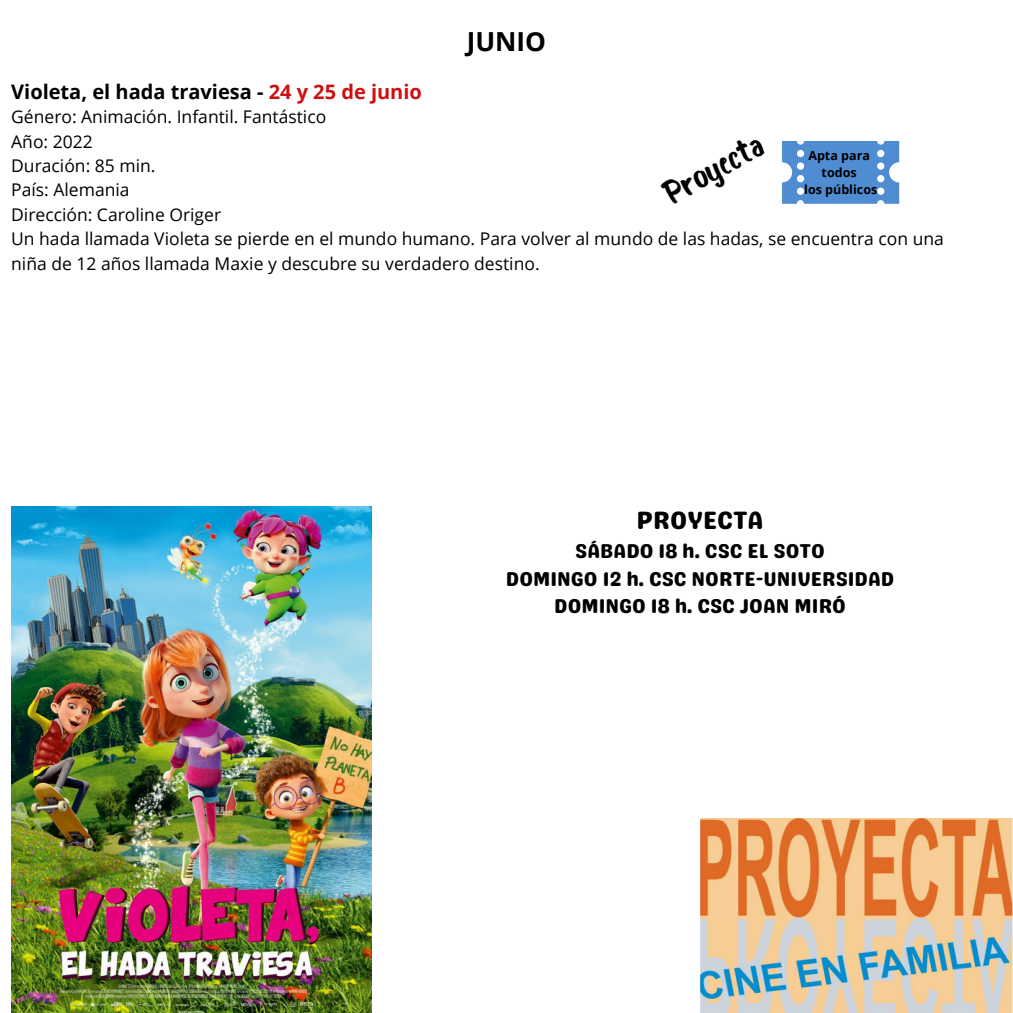
<style>
.page{position:relative;width:1013px;height:1013px;background:#fff}
.page>*{position:absolute;margin:0;border:0;box-sizing:border-box;transform-origin:0 0}
.t1{font:33.12px "Bosk";color:#000}
.t2{font:700 26.25px "Open Sans";color:#000}
.t3{font:25px "Genty Sans";color:#000}
.t4{font:20px "Genty Sans";color:#000}
.t5{font:700 20px "Open Sans";color:#000}
.t6{font:17.5px/24.4px "Open Sans";color:#000}
.t7{font:700 12.5px "Open Sans";color:#000}
.s1{color:#cd1010}
</style>
<div class="page">
<img style="left:700px;top:818px;width:312px;height:194px">
<img style="left:11px;top:506px;width:360px;height:506px">
<svg style="left:782px;top:141px;width:117px;height:63px;background:#6097d5"></svg>
<p class="t2" style="left:467px;top:23px;width:81px">JUNIO</p>
<p class="t5" style="left:11px;top:77px;width:412px">Violeta, el hada traviesa - <span class="s1">24 y 25 de junio</span></p>
<p class="t6" style="left:11px;top:104px;width:316px">Género: Animación. Infantil. Fantástico</p>
<p class="t6" style="left:11px;top:129px;width:83px">Año: 2022</p>
<p class="t6" style="left:11px;top:153px;width:146px">Duración: 85 min.</p>
<p class="t6" style="left:11px;top:177px;width:120px">País: Alemania</p>
<p class="t6" style="left:11px;top:202px;width:211px">Dirección: Caroline Origer</p>
<p class="t6" style="left:11px;top:226px;width:934px">Un hada llamada Violeta se pierde en el mundo humano. Para volver al mundo de las hadas, se encuentra con una niña de 12 años llamada Maxie y descubre su verdadero destino.</p>
<p class="t1" style="left:659px;top:184px;width:111px;rotate:-29deg">Proyecta</p>
<p class="t7" style="left:808px;top:147px;width:63px">Apta para</p>
<p class="t7" style="left:821px;top:164px;width:37px">todos</p>
<p class="t7" style="left:804px;top:181px;width:75px">los públicos</p>
<p class="t3" style="left:636px;top:505px;width:129px">PROYECTA</p>
<p class="t4" style="left:575px;top:539px;width:251px">SÁBADO 18 h. CSC EL SOTO</p>
<p class="t4" style="left:506px;top:566px;width:390px">DOMINGO 12 h. CSC NORTE-UNIVERSIDAD</p>
<p class="t4" style="left:554px;top:593px;width:293px">DOMINGO 18 h. CSC JOAN MIRÓ</p>
</div>
